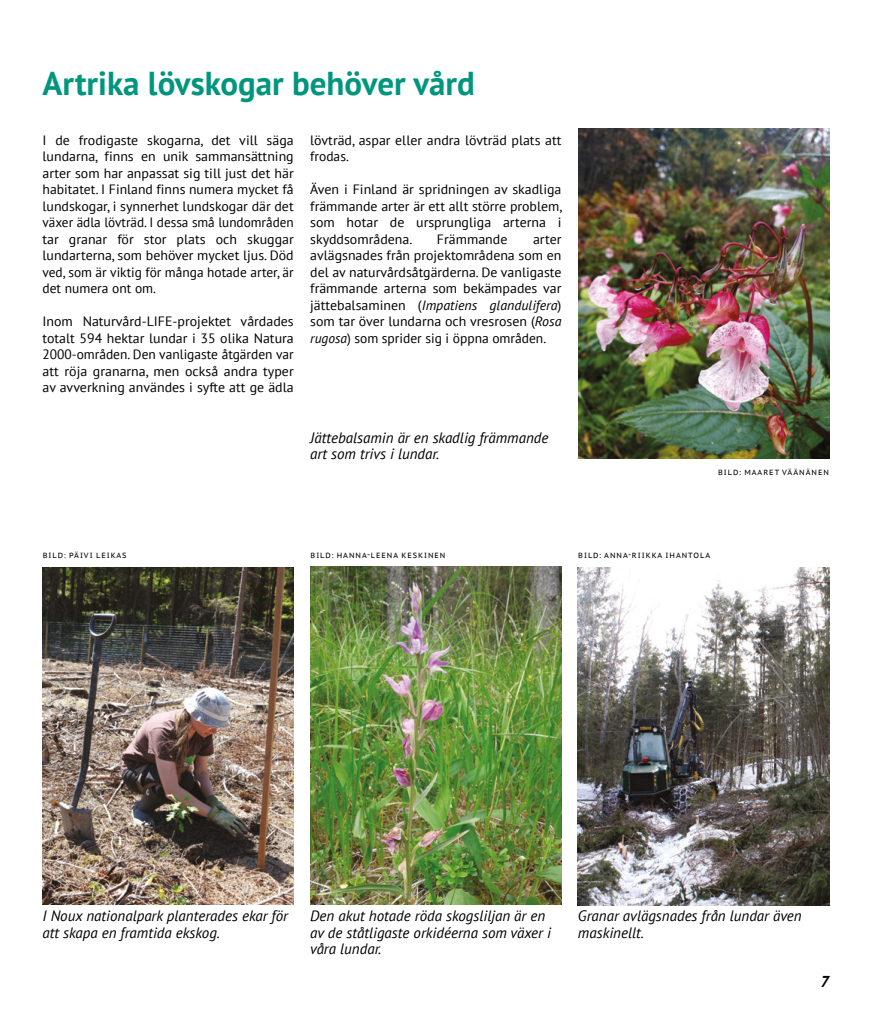
<style>
.page{position:relative;width:893px;height:1021px;background:#fff}
.page>*{position:absolute;margin:0;border:0;box-sizing:border-box;transform-origin:0 0}
.t1{font:700 33px "PT Sans";color:#00967e}
.t2{font:italic 700 15.75px "PT Sans";color:#000}
.t3{font:italic 15px/16.5px "PT Sans";color:#000}
.t4{font:13.5px/16.5px "PT Sans";color:#000;text-align:justify}
.t5{font:7.5px "PT Sans Caption";letter-spacing:.13em;color:#000}
.s1{font-style:italic}
</style>
<div class="page">
<img style="left:310px;top:567px;width:251px;height:337px">
<img style="left:43px;top:567px;width:251px;height:337px">
<img style="left:578px;top:567px;width:251px;height:338px">
<img style="left:578px;top:128px;width:251px;height:330px">
<h1 class="t1" style="left:43px;top:62px;width:434px">Artrika lövskogar behöver vård</h1>
<p class="t4" style="left:310px;top:131px;width:253px">lövträd, aspar eller andra lövträd plats att frodas.</p>
<p class="t4" style="left:310px;top:181px;width:254px">Även i Finland är spridningen av skadliga främmande arter är ett allt större problem, som hotar de ursprungliga arterna i skyddsområdena.</p>
<p class="t4" style="left:43px;top:131px;width:253px">I de frodigaste skogarna, det vill säga lundarna, finns en unik sammansättning arter som har anpassat sig till just det här habitatet. I Finland finns numera mycket få lundskogar, i synnerhet lundskogar där det växer ädla lövträd. I dessa små lundområden tar granar för stor plats och skuggar lundarterna, som behöver mycket ljus. Död ved, som är viktig för många hotade arter, är det numera ont om.</p>
<p class="t4" style="left:43px;top:313px;width:253px">Inom Naturvård-LIFE-projektet vårdades totalt 594 hektar lundar i 35 olika Natura 2000-områden. Den vanligaste åtgärden var att röja granarna, men också andra typer av avverkning användes i syfte att ge ädla</p>
<p class="t4" style="left:437px;top:230px;width:72px">Främmande</p>
<p class="t4" style="left:310px;top:230px;width:253px;text-indent:223px">arter avlägsnades från projektområdena som en del av naturvårdsåtgärderna. De vanligaste främmande arterna som bekämpades var jättebalsaminen (<span class="s1">Impatiens glandulifera</span>) som tar över lundarna och vresrosen (<span class="s1">Rosa rugosa</span>) som sprider sig i öppna områden.</p>
<p class="t3" style="left:310px;top:429px;width:240px">Jättebalsamin är en skadlig främmande art som trivs i lundar.</p>
<p class="t5" style="left:718px;top:467px;width:112px">BILD: MAARET VÄÄNÄNEN</p>
<p class="t5" style="left:43px;top:550px;width:85px">BILD: PÄIVI LEIKAS</p>
<p class="t5" style="left:311px;top:550px;width:136px">BILD: HANNA-LEENA KESKINEN</p>
<p class="t5" style="left:578px;top:550px;width:133px">BILD: ANNA-RIIKKA IHANTOLA</p>
<p class="t3" style="left:43px;top:907px;width:247px">I Noux nationalpark planterades ekar för att skapa en framtida ekskog.</p>
<p class="t3" style="left:310px;top:907px;width:242px">Den akut hotade röda skogsliljan är en av de ståtligaste orkidéerna som växer i våra lundar.</p>
<p class="t3" style="left:578px;top:907px;width:225px">Granar avlägsnades från lundar även maskinellt.</p>
<p class="t2" style="left:821px;top:970px;width:10px">7</p>
</div>
